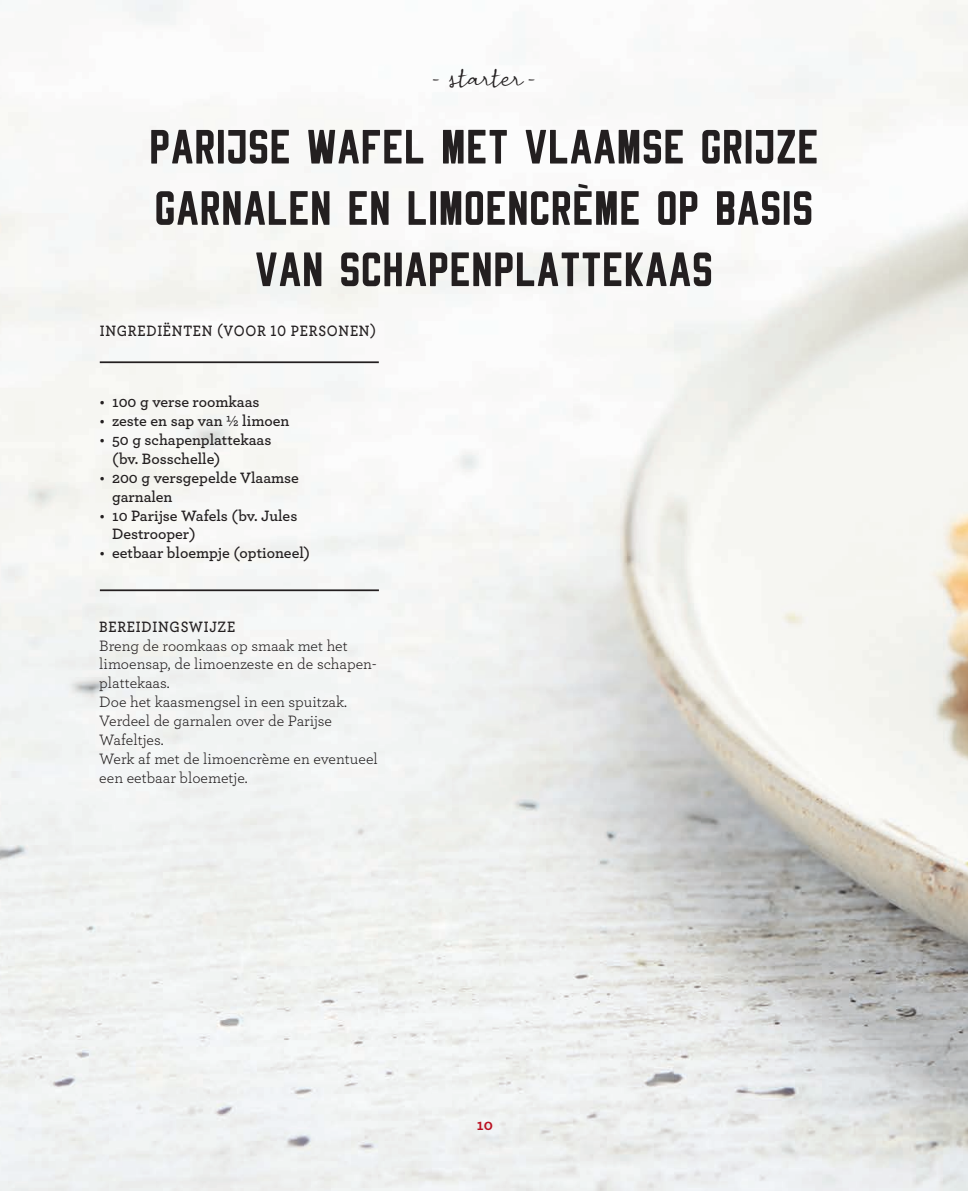
<style>
.page{position:relative;width:968px;height:1191px;background:#fff}
.page>*{position:absolute;margin:0;border:0;box-sizing:border-box;transform-origin:0 0}
.t1{font:52.5px/61.2px "Rheiborn Sans Clean";color:#231f20;text-align:center}
.t2{font:35px "a Andragogy";color:#231f20}
.t3{font:15.75px/18.9px "Archer";color:#231f20}
.t4{font:600 15.75px/18.9px "Archer";color:#231f20}
.t5{font:600 15.75px "Archer";letter-spacing:.05em;color:#231f20;scale:.9 1}
.t6{font:700 15.75px "Archer";color:#ba1021}
</style>
<div class="page">
<img style="left:0;top:0;width:967px;height:1191px">
<hr style="left:100px;top:361px;width:279px;height:2px;background:#231f20">
<hr style="left:100px;top:589px;width:279px;height:2px;background:#231f20">
<h2 class="t2" style="left:432px;top:62px;width:104px">- starter -</h2>
<h1 class="t1" style="left:149px;top:114px;width:671px">PARIJSE WAFEL MET VLAAMSE GRIJZE<br>GARNALEN EN LIMOENCRÈME OP BASIS<br>VAN SCHAPENPLATTEKAAS</h1>
<p class="t5" style="left:100px;top:319px;width:308px">INGREDIËNTEN (VOOR 10 PERSONEN)</p>
<p class="t4" style="left:100px;top:391px;width:161px">• 100 g verse roomkaas</p>
<p class="t4" style="left:100px;top:410px;width:191px">• zeste en sap van ½ limoen</p>
<p class="t4" style="left:112px;top:429px;width:161px;text-indent:-12px">• 50 g schapenplattekaas (bv. Bosschelle)</p>
<p class="t4" style="left:112px;top:467px;width:188px;text-indent:-12px">• 200 g versgepelde Vlaamse garnalen</p>
<p class="t4" style="left:112px;top:505px;width:187px;text-indent:-12px">• 10 Parijse Wafels (bv. Jules<br>Destrooper)</p>
<p class="t4" style="left:100px;top:543px;width:212px">• eetbaar bloempje (optioneel)</p>
<p class="t5" style="left:99px;top:614px;width:153px">BEREIDINGSWIJZE</p>
<p class="t3" style="left:99px;top:635px;width:280px">Breng de roomkaas op smaak met het limoensap, de limoenzeste en de schapen&shy;plattekaas.<br>Doe het kaasmengsel in een spuitzak.<br>Verdeel de garnalen over de Parijse<br>Wafeltjes.<br>Werk af met de limoencrème en eventueel een eetbaar bloemetje.</p>
<p class="t6" style="left:476px;top:1112px;width:18px">10</p>
</div>
